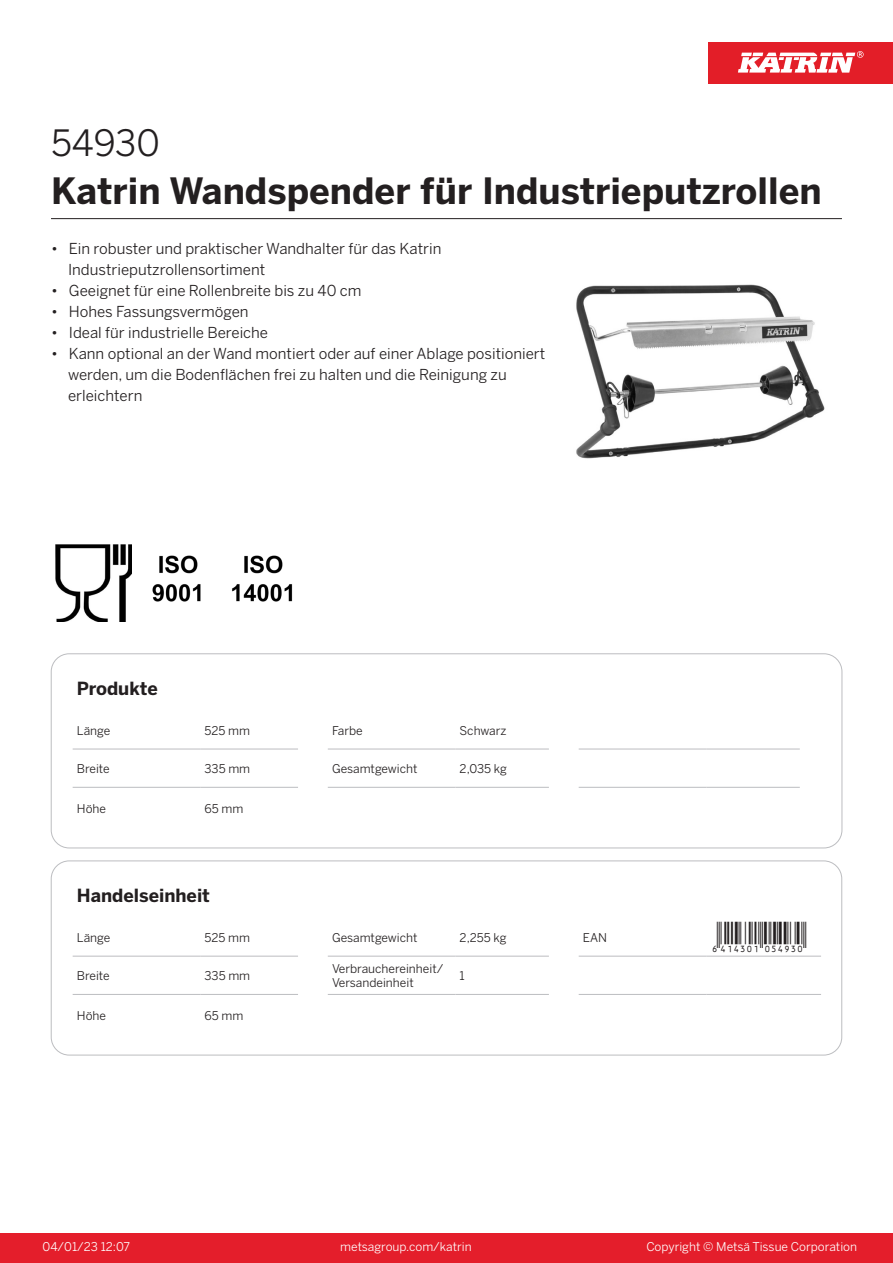
<style>
.page{position:relative;width:893px;height:1263px;background:#fff}
.page>*{position:absolute;margin:0;border:0;box-sizing:border-box;transform-origin:0 0}
.Product_Name{font:700 36px "Benton Sans";color:#231f20}
.External_material_co{font:36px "Benton Sans";color:#231f20}
.T_EAN{font:30px "Viisas EAN Matala";color:#231f20}
.T_TableHeader{font:700 18px "Benton Sans";color:#231f20}
.MarketingBullets{font:15px/21px "Benton Sans";color:#231f20}
.T_TableBody{font:12px/14.4px "Benton Sans";color:#231f20}
.t1{font:12px "Benton Sans";color:#fff}
</style>
<div class="page">
<div style="left:0;top:1233px;width:893px;height:30px;background:#e41e2b"></div>
<div style="left:708px;top:43px;width:185px;height:41px;background:#e31e28"></div>
<svg style="left:738px;top:51px;width:126px;height:22px"></svg>
<hr style="left:73px;top:749px;width:127px;height:1px;background:#bcbdc0">
<hr style="left:200px;top:749px;width:98px;height:1px;background:#bcbdc0">
<hr style="left:328px;top:749px;width:127px;height:1px;background:#bcbdc0">
<hr style="left:455px;top:749px;width:94px;height:1px;background:#bcbdc0">
<hr style="left:579px;top:749px;width:127px;height:1px;background:#bcbdc0">
<hr style="left:706px;top:749px;width:94px;height:1px;background:#bcbdc0">
<hr style="left:73px;top:787px;width:127px;height:1px;background:#bcbdc0">
<hr style="left:200px;top:787px;width:98px;height:1px;background:#bcbdc0">
<hr style="left:328px;top:787px;width:127px;height:1px;background:#bcbdc0">
<hr style="left:455px;top:787px;width:94px;height:1px;background:#bcbdc0">
<hr style="left:579px;top:787px;width:127px;height:1px;background:#bcbdc0">
<hr style="left:706px;top:787px;width:94px;height:1px;background:#bcbdc0">
<div style="left:51px;top:654px;width:791px;height:194px;border:1px solid #bcbdc0;border-radius:18px"></div>
<hr style="left:73px;top:956px;width:127px;height:1px;background:#bcbdc0">
<hr style="left:200px;top:956px;width:98px;height:1px;background:#bcbdc0">
<hr style="left:328px;top:956px;width:127px;height:1px;background:#bcbdc0">
<hr style="left:455px;top:956px;width:94px;height:1px;background:#bcbdc0">
<hr style="left:579px;top:956px;width:127px;height:1px;background:#bcbdc0">
<hr style="left:706px;top:956px;width:115px;height:1px;background:#bcbdc0">
<hr style="left:73px;top:994px;width:127px;height:1px;background:#bcbdc0">
<hr style="left:200px;top:994px;width:98px;height:1px;background:#bcbdc0">
<hr style="left:328px;top:994px;width:127px;height:1px;background:#bcbdc0">
<hr style="left:455px;top:994px;width:94px;height:1px;background:#bcbdc0">
<hr style="left:579px;top:994px;width:127px;height:1px;background:#bcbdc0">
<hr style="left:706px;top:994px;width:115px;height:1px;background:#bcbdc0">
<div style="left:51px;top:861px;width:791px;height:194px;border:1px solid #bcbdc0;border-radius:18px"></div>
<img style="left:576px;top:284px;width:249px;height:175px">
<img style="left:55px;top:544px;width:77px;height:77px">
<img style="left:152px;top:555px;width:49px;height:47px">
<img style="left:232px;top:555px;width:61px;height:47px">
<hr style="left:51px;top:218px;width:791px;height:1px;background:#231f20">
<p class="External_material_co" style="left:51px;top:121px;width:111px">54930</p>
<p class="Product_Name" style="left:51px;top:168px;width:772px">Katrin Wandspender für Industrieputzrollen</p>
<p class="MarketingBullets" style="left:68px;top:238px;width:375px;text-indent:-17px">• Ein robuster und praktischer Wandhalter für das Katrin<br>Industrieputzrollensortiment</p>
<p class="MarketingBullets" style="left:51px;top:280px;width:312px">• Geeignet für eine Rollenbreite bis zu 40 cm</p>
<p class="MarketingBullets" style="left:51px;top:301px;width:199px">• Hohes Fassungsvermögen</p>
<p class="MarketingBullets" style="left:51px;top:322px;width:219px">• Ideal für industrielle Bereiche</p>
<p class="MarketingBullets" style="left:68px;top:343px;width:479px;text-indent:-17px">• Kann optional an der Wand montiert oder auf einer Ablage positioniert werden, um die Bodenflächen frei zu halten und die Reinigung zu erleichtern</p>
<p class="T_TableHeader" style="left:77px;top:677px;width:82px">Produkte</p>
<p class="T_TableBody" style="left:77px;top:723px;width:35px">Länge</p>
<p class="T_TableBody" style="left:204px;top:723px;width:47px">525 mm</p>
<p class="T_TableBody" style="left:332px;top:723px;width:32px">Farbe</p>
<p class="T_TableBody" style="left:460px;top:723px;width:48px">Schwarz</p>
<p class="T_TableBody" style="left:77px;top:761px;width:34px">Breite</p>
<p class="T_TableBody" style="left:204px;top:761px;width:47px">335 mm</p>
<p class="T_TableBody" style="left:332px;top:761px;width:87px">Gesamtgewicht</p>
<p class="T_TableBody" style="left:460px;top:761px;width:49px">2,035 kg</p>
<p class="T_TableBody" style="left:77px;top:802px;width:31px">Höhe</p>
<p class="T_TableBody" style="left:204px;top:802px;width:40px">65 mm</p>
<p class="T_TableHeader" style="left:77px;top:884px;width:135px">Handelseinheit</p>
<p class="T_TableBody" style="left:77px;top:930px;width:35px">Länge</p>
<p class="T_TableBody" style="left:204px;top:930px;width:47px">525 mm</p>
<p class="T_TableBody" style="left:332px;top:930px;width:87px">Gesamtgewicht</p>
<p class="T_TableBody" style="left:460px;top:930px;width:49px">2,255 kg</p>
<p class="T_TableBody" style="left:583px;top:930px;width:26px">EAN</p>
<p class="T_EAN" style="left:710px;top:922px;width:97px">*6414301054930*</p>
<p class="T_TableBody" style="left:77px;top:968px;width:34px">Breite</p>
<p class="T_TableBody" style="left:204px;top:968px;width:47px">335 mm</p>
<p class="T_TableBody" style="left:332px;top:961px;width:113px">Verbrauchereinheit/<br>Versandeinheit</p>
<p class="T_TableBody" style="left:460px;top:968px;width:7px">1</p>
<p class="T_TableBody" style="left:77px;top:1009px;width:31px">Höhe</p>
<p class="T_TableBody" style="left:204px;top:1009px;width:40px">65 mm</p>
<p class="t1" style="left:43px;top:1239px;width:89px">04/01/23 12:07</p>
<p class="t1" style="left:340px;top:1239px;width:133px">metsagroup.com/katrin</p>
<p class="t1" style="left:646px;top:1239px;width:212px">Copyright © Metsä Tissue Corporation</p>
</div>
